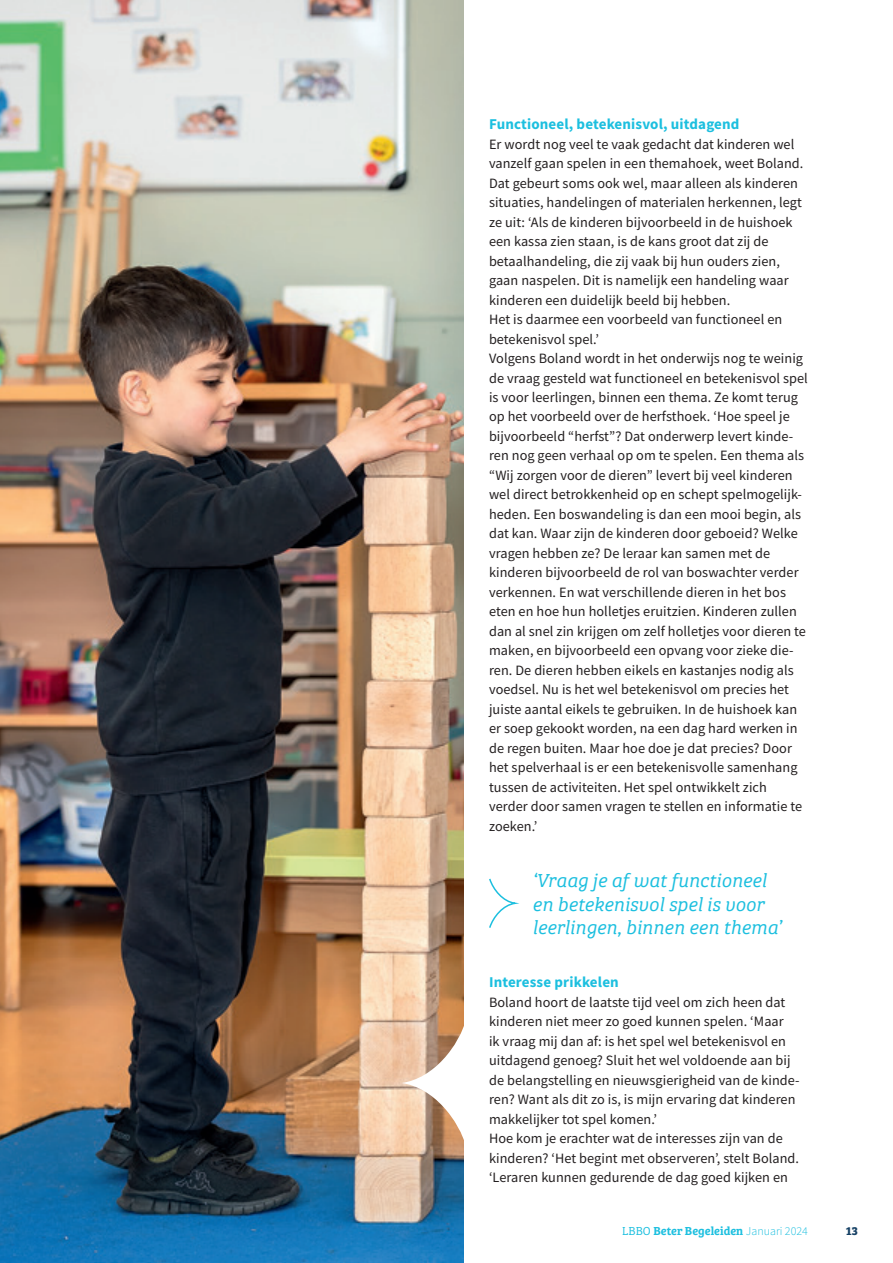
<style>
.page{position:relative;width:893px;height:1263px;background:#fff}
.page>*{position:absolute;margin:0;border:0;box-sizing:border-box;transform-origin:0 0}
.t1{font:italic 19.5px/23.4px "Bree Serif Lt";color:#1cbfdf}
.t2{font:700 15px "Source Sans Pro";letter-spacing:.01em;color:#1cbfdf}
.t3{font:14.25px/19.5px "Source Sans Pro";letter-spacing:.005em;color:#231f20}
.t4{font:12px "Bree Serif Sb";color:#1cbfdf}
.t5{font:700 12px "Bree Serif";color:#164165}
.s1{font-family:"Bree Serif Lt"}
.s2{font-family:"Source Sans Pro";font-weight:300}
</style>
<div class="page">
<img style="left:0;top:0;width:463px;height:1263px">
<svg style="left:402px;top:1018px;width:62px;height:130px"></svg>
<svg style="left:489px;top:878px;width:30px;height:50px"></svg>
<p class="t2" style="left:489px;top:114px;width:252px">Functioneel, betekenisvol, uitdagend</p>
<p class="t3" style="left:489px;top:134px;width:320px">Er wordt nog veel te vaak gedacht dat kinderen wel vanzelf gaan spelen in een themahoek, weet Boland.<br>Dat gebeurt soms ook wel, maar alleen als kinderen situaties, handelingen of materialen herkennen, legt ze uit: ‘Als de kinderen bijvoorbeeld in de huishoek een kassa zien staan, is de kans groot dat zij de betaalhandeling, die zij vaak bij hun ouders zien, gaan naspelen. Dit is namelijk een handeling waar kinderen een duidelijk beeld bij hebben.<br>Het is daarmee een voorbeeld van functioneel en betekenisvol spel.’<br>Volgens Boland wordt in het onderwijs nog te weinig de vraag gesteld wat functioneel en betekenisvol spel is voor leerlingen, binnen een thema. Ze komt terug op het voorbeeld over de herfsthoek. ‘Hoe speel je bijvoorbeeld “herfst”? Dat onderwerp levert kinde&shy;ren nog geen verhaal op om te spelen. Een thema als “Wij zorgen voor de dieren” levert bij veel kinderen wel direct betrokkenheid op en schept spelmogelijk&shy;heden. Een boswandeling is dan een mooi begin, als dat kan. Waar zijn de kinderen door geboeid? Welke vragen hebben ze? De leraar kan samen met de kinderen bijvoorbeeld de rol van boswachter verder verkennen. En wat verschillende dieren in het bos eten en hoe hun holletjes eruitzien. Kinderen zullen dan al snel zin krijgen om zelf holletjes voor dieren te maken, en bijvoorbeeld een opvang voor zieke die&shy;ren. De dieren hebben eikels en kastanjes nodig als voedsel. Nu is het wel betekenisvol om precies het juiste aantal eikels te gebruiken. In de huishoek kan er soep gekookt worden, na een dag hard werken in de regen buiten. Maar hoe doe je dat precies? Door het spelverhaal is er een betekenisvolle samenhang tussen de activiteiten. Het spel ontwikkelt zich verder door samen vragen te stellen en informatie te zoeken.’</p>
<h1 class="t1" style="left:532px;top:868px;width:250px">‘Vraag je af wat functioneel en betekenisvol spel is voor leerlingen, binnen een thema’</h1>
<p class="t2" style="left:489px;top:972px;width:131px">Interesse prikkelen</p>
<p class="t3" style="left:489px;top:992px;width:312px">Boland hoort de laatste tijd veel om zich heen dat kinderen niet meer zo goed kunnen spelen. ‘Maar<br>ik vraag mij dan af: is het spel wel betekenisvol en uitdagend genoeg? Sluit het wel voldoende aan bij de belangstelling en nieuwsgierigheid van de kinde&shy;ren? Want als dit zo is, is mijn ervaring dat kinderen makkelijker tot spel komen.’<br>Hoe kom je erachter wat de interesses zijn van de kinderen? ‘Het begint met observeren’, stelt Boland. ‘Leraren kunnen gedurende de dag goed kijken en</p>
<p class="t4" style="left:622px;top:1221px;width:187px"><span class="s1">LBBO</span> Beter Begeleiden <span class="s2">Januari 2024</span></p>
<p class="t5" style="left:846px;top:1221px;width:13px">13</p>
</div>
